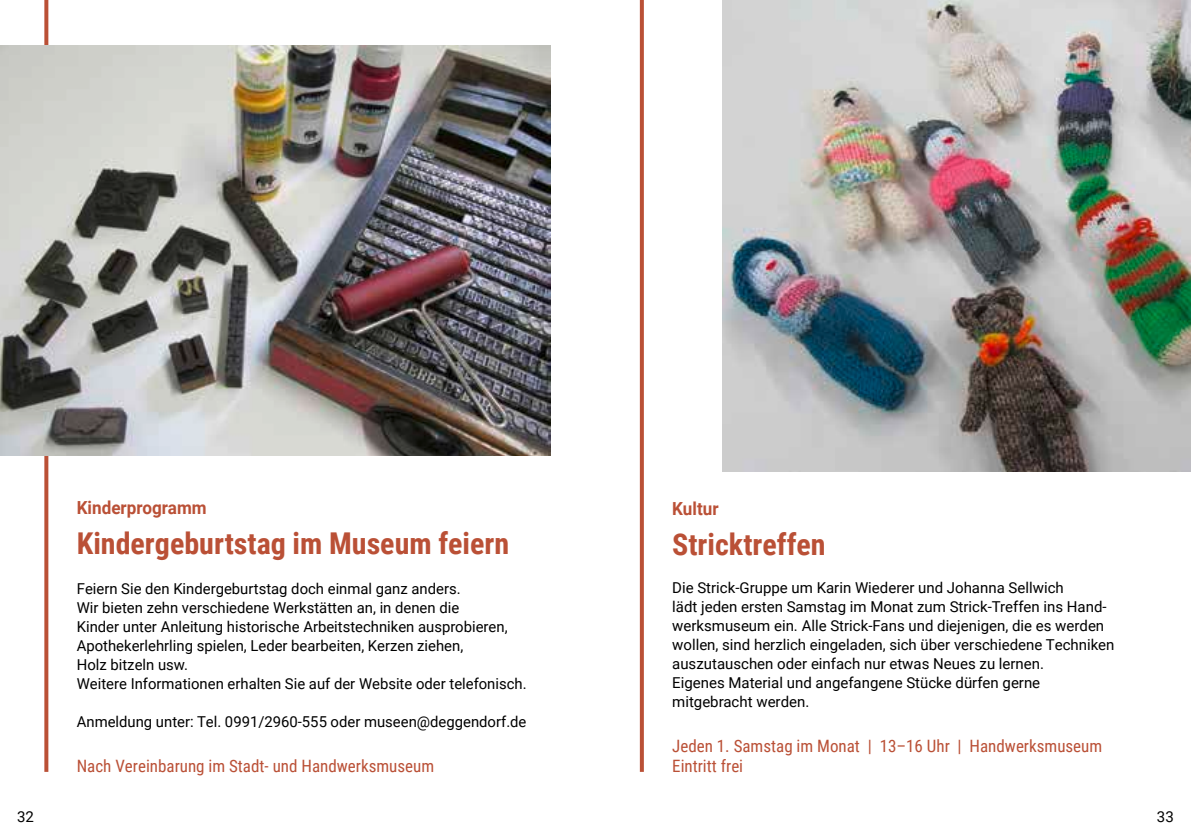
<style>
.page{position:relative;width:1191px;height:840px;background:#fff}
.page>*{position:absolute;margin:0;border:0;box-sizing:border-box;transform-origin:0 0}
.t1{font:700 30px "Roboto Condensed";color:#ba5036}
.t2{font:700 18px "Roboto";color:#ba5036;scale:.95 1}
.t3{font:17px/20px "Roboto Condensed";color:#ba5036}
.t4{font:15px/19px "Roboto";color:#000}
</style>
<div class="page">
<svg style="left:44px;top:0;width:4px;height:771px"></svg>
<img style="left:0;top:45px;width:550px;height:410px">
<img style="left:722px;top:0;width:469px;height:471px">
<svg style="left:640px;top:0;width:4px;height:771px;background:#bc553c"></svg>
<p class="t4" style="left:17px;top:807px;width:18px">32</p>
<p class="t2" style="left:77px;top:500px;width:138px">Kinderprogramm</p>
<p class="t2" style="left:672px;top:501px;width:50px">Kultur</p>
<h1 class="t1" style="left:77px;top:531px;width:434px">Kindergeburtstag im Museum feiern</h1>
<h1 class="t1" style="left:672px;top:531px;width:155px">Stricktreffen</h1>
<p class="t4" style="left:77px;top:579px;width:451px">Feiern Sie den Kindergeburtstag doch einmal ganz anders.<br>Wir bieten zehn verschiedene Werkstätten an, in denen die<br>Kinder unter Anleitung historische Arbeitstechniken ausprobieren, Apothekerlehrling spielen, Leder bearbeiten, Kerzen ziehen,<br>Holz bitzeln usw.<br>Weitere Informationen erhalten Sie auf der Website oder telefonisch.</p>
<p class="t4" style="left:77px;top:712px;width:451px">Anmeldung unter: Tel. 0991/2960-555 oder museen@deggendorf.de</p>
<p class="t4" style="left:672px;top:579px;width:444px">Die Strick-Gruppe um Karin Wiederer und Johanna Sellwich<br>lädt jeden ersten Samstag im Monat zum Strick-Treffen ins Hand&shy;werksmuseum ein. Alle Strick-Fans und diejenigen, die es werden wollen, sind herzlich eingeladen, sich über verschiedene Techniken auszutauschen oder einfach nur etwas Neues zu lernen.<br>Eigenes Material und angefangene Stücke dürfen gerne mitgebracht werden.</p>
<p class="t3" style="left:672px;top:737px;width:431px">Jeden 1. Samstag im Monat | 13–16 Uhr | Handwerksmuseum<br>Eintritt frei</p>
<p class="t3" style="left:77px;top:756px;width:359px">Nach Vereinbarung im Stadt- und Handwerksmuseum</p>
<p class="t4" style="left:1157px;top:807px;width:18px">33</p>
</div>
